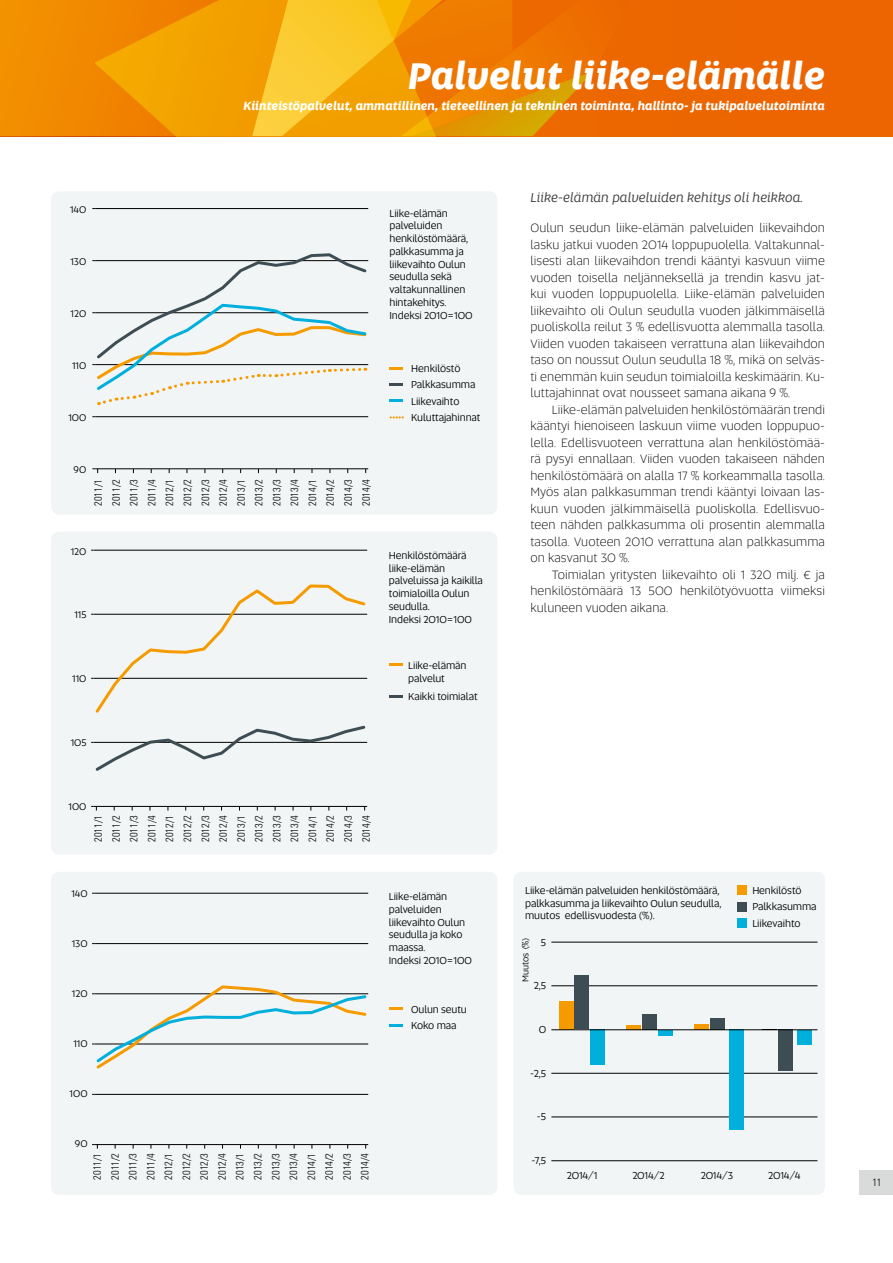
<style>
.page{position:relative;width:893px;height:1263px;background:#fff}
.page>*{position:absolute;margin:0;border:0;box-sizing:border-box;transform-origin:0 0}
.t1{font:italic 700 37.5px "Altis";color:#fff}
.t2{font:italic 13.5px "Altis";color:#3a3a39}
.t3{font:300 12.75px/16.5px "Altis";letter-spacing:.005em;color:#000;text-align:justify}
.t4{font:italic 700 12px "Altis";color:#fff}
.t5{font:10.5px/12.8px "Altis";letter-spacing:-.01em;color:#000}
.t6{font:300 condensed 10.5px/17.9px "Univers LT Std";color:#000;text-align:justify}
.t7{font:10.2px "Altis";color:#000}
.t8{font:9px "Altis";letter-spacing:-.02em;color:#000}
</style>
<div class="page">
<div style="left:859px;top:1171px;width:34px;height:24px;background:#d9dada"></div>
<div style="left:0;top:0;width:893px;height:136px;background:#ec6500"></div>
<svg style="left:0;top:0;width:595px;height:136px"></svg>
<svg style="left:94px;top:0;width:393px;height:136px;background:#f39f09"></svg>
<div style="left:51px;top:872px;width:446px;height:323px;background:#f2f5f6;border-radius:9px"></div>
<div style="left:51px;top:191px;width:446px;height:323px;background:#f2f5f6;border-radius:9px"></div>
<div style="left:51px;top:531px;width:446px;height:324px;background:#f2f5f6;border-radius:9px"></div>
<div style="left:513px;top:872px;width:312px;height:323px;background:#f2f5f6;border-radius:9px"></div>
<hr style="left:389px;top:1006px;width:14px;height:3px;background:#f59b00">
<hr style="left:389px;top:1024px;width:14px;height:3px;background:#00afdb">
<hr style="left:389px;top:367px;width:14px;height:3px;background:#f59b00">
<hr style="left:389px;top:383px;width:14px;height:3px;background:#3e4d54">
<hr style="left:389px;top:399px;width:14px;height:3px;background:#00afdb">
<hr style="left:389px;top:663px;width:14px;height:3px;background:#f59b00">
<hr style="left:389px;top:695px;width:14px;height:3px;background:#3e4d54">
<svg style="left:391px;top:416px;width:12px;height:3px"></svg>
<div style="left:737px;top:886px;width:9px;height:9px;background:#f59b00"></div>
<div style="left:737px;top:902px;width:9px;height:9px;background:#3e4d54"></div>
<div style="left:737px;top:918px;width:9px;height:10px;background:#00afdb"></div>
<hr style="left:556px;top:1160px;width:261px;height:1px;background:#000">
<hr style="left:556px;top:1117px;width:261px;height:1px;background:#000">
<hr style="left:556px;top:1073px;width:261px;height:1px;background:#000">
<hr style="left:556px;top:985px;width:261px;height:1px;background:#000">
<hr style="left:556px;top:942px;width:261px;height:1px;background:#000">
<div style="left:559px;top:1001px;width:14px;height:28px;background:#f59b00"></div>
<div style="left:575px;top:975px;width:14px;height:54px;background:#3e4d54"></div>
<div style="left:590px;top:1030px;width:15px;height:35px;background:#00afdb"></div>
<hr style="left:627px;top:1025px;width:14px;height:4px;background:#f59b00">
<div style="left:642px;top:1014px;width:15px;height:15px;background:#3e4d54"></div>
<div style="left:658px;top:1030px;width:15px;height:5px;background:#00afdb"></div>
<div style="left:694px;top:1024px;width:15px;height:5px;background:#f59b00"></div>
<div style="left:710px;top:1018px;width:15px;height:11px;background:#3e4d54"></div>
<div style="left:729px;top:1030px;width:15px;height:100px;background:#00afdb"></div>
<div style="left:778px;top:1030px;width:14px;height:41px;background:#3e4d54"></div>
<div style="left:797px;top:1030px;width:14px;height:14px;background:#00afdb"></div>
<hr style="left:551px;top:1029px;width:266px;height:1px;background:#000">
<hr style="left:95px;top:468px;width:273px;height:1px;background:#000">
<hr style="left:95px;top:416px;width:273px;height:1px;background:#000">
<hr style="left:95px;top:208px;width:273px;height:1px;background:#000">
<svg style="left:92px;top:468px;width:6px;height:5px"></svg>
<svg style="left:92px;top:253px;width:277px;height:152px"></svg>
<hr style="left:94px;top:806px;width:273px;height:1px;background:#000">
<hr style="left:94px;top:550px;width:273px;height:1px;background:#000">
<svg style="left:91px;top:584px;width:277px;height:129px"></svg>
<svg style="left:91px;top:725px;width:276px;height:46px"></svg>
<hr style="left:95px;top:1144px;width:273px;height:1px;background:#000">
<hr style="left:95px;top:1094px;width:273px;height:1px;background:#000">
<hr style="left:95px;top:943px;width:273px;height:1px;background:#000">
<hr style="left:95px;top:893px;width:273px;height:1px;background:#000">
<svg style="left:92px;top:1144px;width:6px;height:4px"></svg>
<svg style="left:92px;top:985px;width:276px;height:84px"></svg>
<h1 class="t1" style="left:408px;top:48px;width:418px">Palvelut liike-elämälle</h1>
<p class="t4" style="left:243px;top:97px;width:583px">Kiinteistöpalvelut, ammatillinen, tieteellinen ja tekninen toiminta, hallinto- ja tukipalvelutoiminta</p>
<p class="t7" style="left:70px;top:203px;width:18px">140</p>
<p class="t7" style="left:70px;top:254px;width:17px">130</p>
<p class="t7" style="left:71px;top:306px;width:17px">120</p>
<p class="t7" style="left:72px;top:358px;width:16px">110</p>
<p class="t7" style="left:68px;top:410px;width:19px">100</p>
<p class="t7" style="left:74px;top:462px;width:14px">90</p>
<p class="t6" style="left:89px;top:506px;width:28px;rotate:-90deg">2011/1<br>2011/2<br>2011/3<br>2011/4<br>2012/1<br>2012/2<br>2012/3<br>2012/4<br>2013/1<br>2013/2<br>2013/3<br>2013/4<br>2014/1<br>2014/2<br>2014/3<br>2014/4</p>
<p class="t7" style="left:71px;top:544px;width:17px">120</p>
<p class="t7" style="left:74px;top:608px;width:14px">115</p>
<p class="t7" style="left:72px;top:672px;width:16px">110</p>
<p class="t7" style="left:71px;top:735px;width:17px">105</p>
<p class="t5" style="left:389px;top:206px;width:85px">Liike-elämän palveluiden henkilöstömäärä, palkkasumma ja liikevaihto Oulun seudulla sekä valtakunnallinen hintakehitys.<br>Indeksi 2010=100</p>
<p class="t5" style="left:411px;top:359px;width:71px;line-height:16.5px">Henkilöstö<br>Palkkasumma<br>Liikevaihto<br>Kuluttajahinnat</p>
<p class="t5" style="left:389px;top:549px;width:96px">Henkilöstömäärä liike-elämän palveluissa ja kaikilla toimialoilla Oulun seudulla.<br>Indeksi 2010=100</p>
<p class="t5" style="left:408px;top:658px;width:60px;line-height:13.5px">Liike-elämän palvelut</p>
<p class="t5" style="left:408px;top:690px;width:71px">Kaikki toimialat</p>
<p class="t7" style="left:69px;top:799px;width:19px">100</p>
<p class="t6" style="left:89px;top:842px;width:28px;rotate:-90deg">2011/1<br>2011/2<br>2011/3<br>2011/4<br>2012/1<br>2012/2<br>2012/3<br>2012/4<br>2013/1<br>2013/2<br>2013/3<br>2013/4<br>2014/1<br>2014/2<br>2014/3<br>2014/4</p>
<p class="t2" style="left:530px;top:188px;width:274px">Liike-elämän palveluiden kehitys oli heikkoa.</p>
<p class="t3" style="left:530px;top:219px;width:296px">Oulun seudun liike-elämän palveluiden liikevaihdon lasku jatkui vuoden 2014 loppupuolella. Valtakunnal&shy;lisesti alan liikevaihdon trendi kääntyi kasvuun viime vuoden toisella neljänneksellä ja trendin kasvu jat&shy;kui vuoden loppupuolella. Liike-elämän palveluiden liikevaihto oli Oulun seudulla vuoden jälkimmäisellä puoliskolla reilut 3 % edellisvuotta alemmalla tasolla.<br>Viiden vuoden takaiseen verrattuna alan liikevaihdon taso on noussut Oulun seudulla 18 %, mikä on selväs&shy;ti enemmän kuin seudun toimialoilla keskimäärin. Ku&shy;luttajahinnat ovat nousseet samana aikana 9 %.</p>
<p class="t3" style="left:530px;top:401px;width:296px;text-indent:21px">Liike-elämän palveluiden henkilöstömäärän trendi kääntyi hienoiseen laskuun viime vuoden loppupuo&shy;lella. Edellisvuoteen verrattuna alan henkilöstömää&shy;rä pysyi ennallaan. Viiden vuoden takaiseen nähden henkilöstömäärä on alalla 17 % korkeammalla tasolla.<br>Myös alan palkkasumman trendi kääntyi loivaan las&shy;kuun vuoden jälkimmäisellä puoliskolla. Edellisvuo&shy;teen nähden palkkasumma oli prosentin alemmalla tasolla. Vuoteen 2010 verrattuna alan palkkasumma on kasvanut 30 %.</p>
<p class="t3" style="left:530px;top:566px;width:296px;text-indent:21px">Toimialan yritysten liikevaihto oli 1 320 milj. € ja henkilöstömäärä 13 500 henkilötyövuotta viimeksi kuluneen vuoden aikana.</p>
<p class="t7" style="left:71px;top:886px;width:18px">140</p>
<p class="t7" style="left:72px;top:936px;width:17px">130</p>
<p class="t7" style="left:72px;top:986px;width:17px">120</p>
<p class="t7" style="left:73px;top:1036px;width:16px">110</p>
<p class="t7" style="left:70px;top:1086px;width:19px">100</p>
<p class="t7" style="left:75px;top:1137px;width:14px">90</p>
<p class="t6" style="left:88px;top:1180px;width:28px;rotate:-90deg">2011/1<br>2011/2<br>2011/3<br>2011/4<br>2012/1<br>2012/2<br>2012/3<br>2012/4<br>2013/1<br>2013/2<br>2013/3<br>2013/4<br>2014/1<br>2014/2<br>2014/3<br>2014/4</p>
<p class="t5" style="left:389px;top:890px;width:85px">Liike-elämän palveluiden liikevaihto Oulun seudulla ja koko maassa.<br>Indeksi 2010=100</p>
<p class="t5" style="left:411px;top:1000px;width:57px;line-height:16.5px">Oulun seutu<br>Koko maa</p>
<p class="t5" style="left:525px;top:883px;width:198px">Liike-elämän palveluiden henkilöstömäärä, palkkasumma ja liikevaihto Oulun seudulla, muutos edellisvuodesta (%).</p>
<p class="t8" style="left:519px;top:982px;width:46px;rotate:-90deg">Muutos (%)</p>
<p class="t5" style="left:541px;top:935px;width:7px">5</p>
<p class="t5" style="left:534px;top:979px;width:14px">2,5</p>
<p class="t5" style="left:539px;top:1023px;width:9px">0</p>
<p class="t5" style="left:530px;top:1066px;width:17px">-2,5</p>
<p class="t5" style="left:537px;top:1110px;width:11px">-5</p>
<p class="t5" style="left:531px;top:1153px;width:16px">-7,5</p>
<p class="t5" style="left:752px;top:881px;width:66px;line-height:16.5px">Henkilöstö<br>Palkkasumma<br>Liikevaihto</p>
<p class="t5" style="left:567px;top:1169px;width:32px">2014/1</p>
<p class="t5" style="left:632px;top:1169px;width:34px">2014/2</p>
<p class="t5" style="left:701px;top:1169px;width:34px">2014/3</p>
<p class="t5" style="left:768px;top:1169px;width:34px">2014/4</p>
<p class="t6" style="left:872px;top:1173px;width:11px">11</p>
</div>
